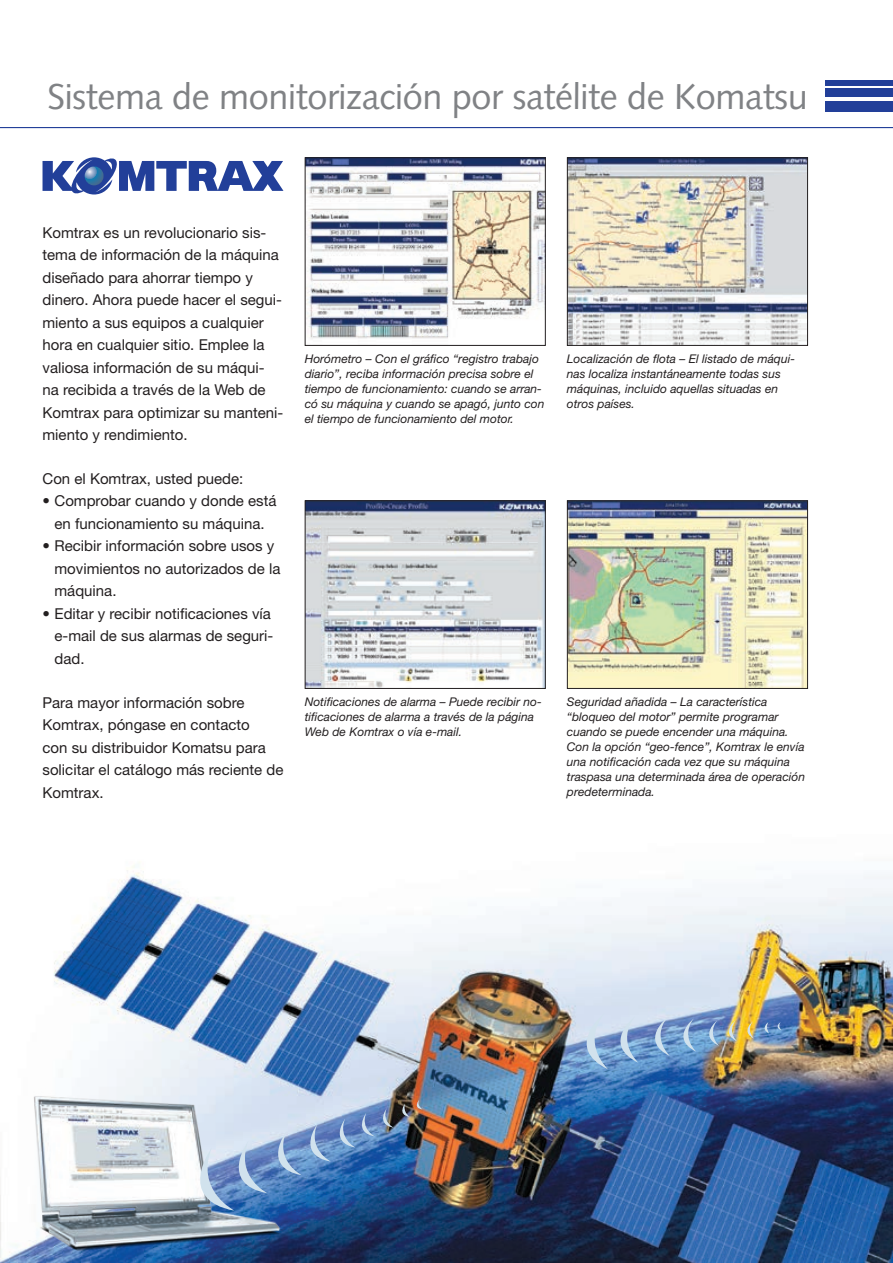
<style>
.page{position:relative;width:893px;height:1263px;background:#fff}
.page>*{position:absolute;margin:0;border:0;box-sizing:border-box;transform-origin:0 0}
.t1{font:36px "Syntax LTCE";letter-spacing:-.01em;color:#808285}
.t2{font:15px/22.5px "Helvetica Neue LT Pro";color:#231f20}
.t3{font:italic 12px/15px "Helvetica Neue LT Pro";color:#231f20}
</style>
<div class="page">
<hr style="left:0;top:127px;width:893px;height:1px;background:#223f99">
<div style="left:825px;top:101px;width:68px;height:10px;background:#223f99"></div>
<div style="left:825px;top:89px;width:68px;height:8px;background:#223f99"></div>
<div style="left:825px;top:80px;width:68px;height:5px;background:#223f99"></div>
<img style="left:0;top:866px;width:893px;height:397px">
<svg style="left:0;top:866px;width:14px;height:378px"></svg>
<img style="left:569px;top:502px;width:237px;height:185px">
<div style="left:567px;top:500px;width:241px;height:189px;border:1px solid #231f20"></div>
<img style="left:307px;top:502px;width:237px;height:185px">
<div style="left:305px;top:500px;width:241px;height:189px;border:1px solid #231f20"></div>
<img style="left:307px;top:159px;width:237px;height:180px">
<div style="left:305px;top:157px;width:241px;height:189px;border:1px solid #231f20"></div>
<img style="left:25px;top:1089px;width:263px;height:168px">
<img style="left:178px;top:1100px;width:245px;height:111px">
<svg style="left:43px;top:157px;width:240px;height:38px"></svg>
<img style="left:562px;top:1014px;width:219px;height:55px">
<img style="left:569px;top:159px;width:237px;height:185px">
<div style="left:567px;top:157px;width:241px;height:189px;border:1px solid #231f20"></div>
<h1 class="t1" style="left:47px;top:75px;width:762px">Sistema de monitorización por satélite de Komatsu</h1>
<p class="t2" style="left:43px;top:221px;width:242px">Komtrax es un revolucionario sis&shy;tema de información de la máquina diseñado para ahorrar tiempo y dinero. Ahora puede hacer el segui&shy;miento a sus equipos a cualquier hora en cualquier sitio. Emplee la valiosa información de su máqui&shy;na recibida a través de la Web de<br>Komtrax para optimizar su manteni&shy;miento y rendimiento.</p>
<p class="t2" style="left:43px;top:467px;width:202px">Con el Komtrax, usted puede:</p>
<p class="t2" style="left:43px;top:489px;width:236px;text-align:center">• Comprobar cuando y donde está en funcionamiento su máquina.</p>
<p class="t2" style="left:55px;top:534px;width:227px;text-indent:-12px">• Recibir información sobre usos y movimientos no autorizados de la máquina.</p>
<p class="t2" style="left:55px;top:602px;width:220px;text-indent:-12px">• Editar y recibir notificaciones vía e-mail de sus alarmas de seguri&shy;dad.</p>
<p class="t2" style="left:43px;top:691px;width:242px">Para mayor información sobre<br>Komtrax, póngase en contacto<br>con su distribuidor Komatsu para solicitar el catálogo más reciente de<br>Komtrax.</p>
<p class="t3" style="left:305px;top:351px;width:241px">Horómetro – Con el gráfico “registro trabajo diario”, reciba información precisa sobre el tiempo de funcionamiento: cuando se arran&shy;có su máquina y cuando se apagó, junto con el tiempo de funcionamiento del motor.</p>
<p class="t3" style="left:567px;top:351px;width:230px">Localización de flota – El listado de máqui&shy;nas localiza instantáneamente todas sus máquinas, incluido aquellas situadas en otros países.</p>
<p class="t3" style="left:305px;top:693px;width:239px">Notificaciones de alarma – Puede recibir no&shy;tificaciones de alarma a través de la página<br>Web de Komtrax o vía e-mail.</p>
<p class="t3" style="left:567px;top:693px;width:240px">Seguridad añadida – La característica “bloqueo del motor” permite programar cuando se puede encender una máquina.<br>Con la opción “geo-fence”, Komtrax le envía una notificación cada vez que su máquina traspasa una determinada área de operación predeterminada.</p>
</div>
